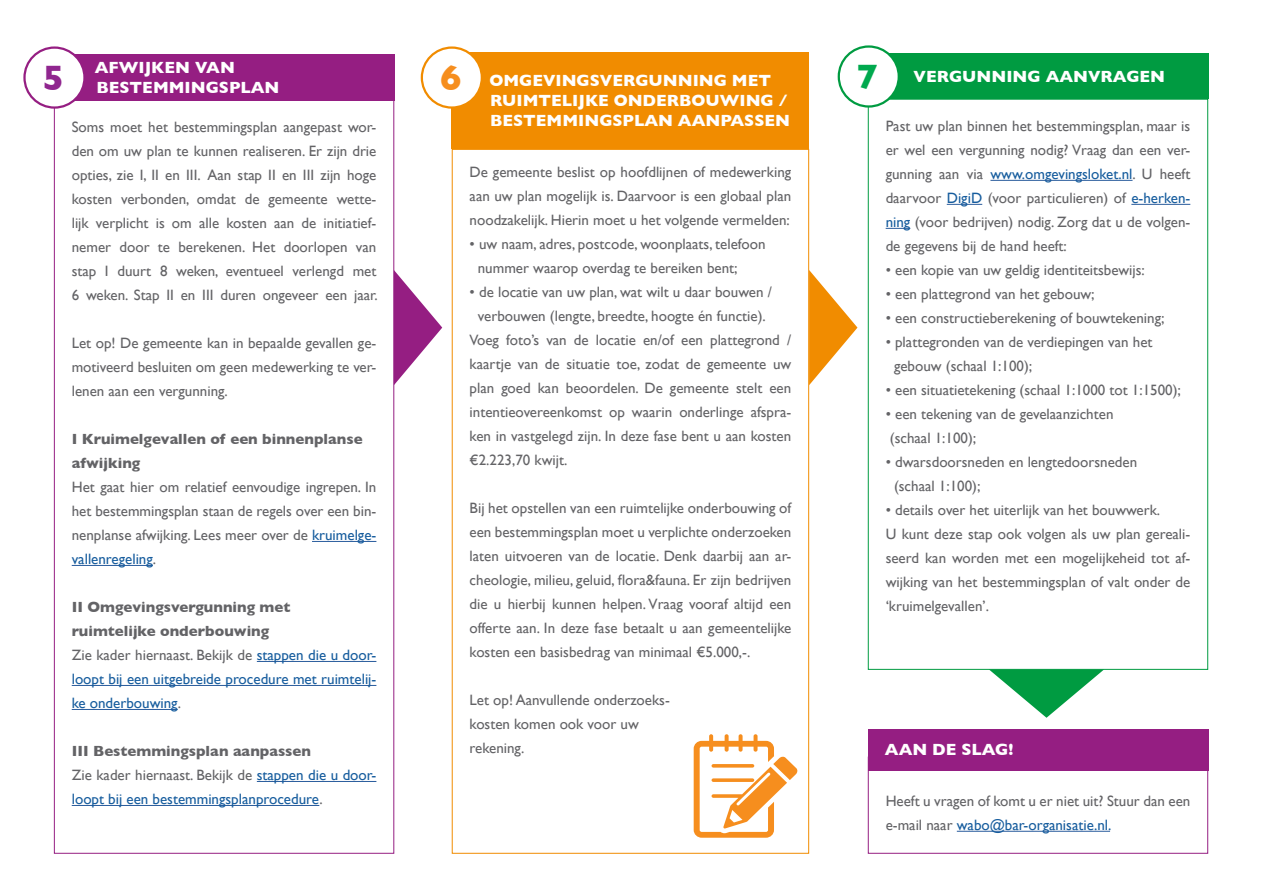
<style>
.page{position:relative;width:1263px;height:893px;background:#fff}
.page>*{position:absolute;margin:0;border:0;box-sizing:border-box;transform-origin:0 0}
.t1{font:700 36px "Gill Sans";color:#90268f}
.t2{font:700 36px "Gill Sans";color:#f68e1e}
.t3{font:700 36px "Gill Sans";color:#00a94e}
.t4{font:700 16.5px/19.8px "Gill Sans";color:#fff}
.t5{font:15px/24px "Gill Sans";color:#636366;text-align:justify}
.t6{font:15px/24px "Gill Sans";color:#175d9e;text-align:justify}
.t7{font:700 15px/24px "Gill Sans";color:#636366}
.s1{color:#951e82}
.s2{color:#175d9e}
.s3{color:#636366}
.s4{color:#009b41}
.s5{color:#f18c00}
.s6{font-family:"Gill Sans 2"}
</style>
<div class="page">
<svg style="left:394px;top:270px;width:48px;height:115px"></svg>
<svg style="left:694px;top:734px;width:104px;height:104px"></svg>
<svg style="left:989px;top:670px;width:115px;height:48px"></svg>
<svg style="left:809px;top:270px;width:48px;height:115px"></svg>
<div style="left:54px;top:54px;width:340px;height:47px;background:#951e82"></div>
<hr style="left:312px;top:541px;width:64px;height:1px;background:#285b9c">
<hr style="left:72px;top:565px;width:81px;height:1px;background:#285b9c">
<hr style="left:257px;top:661px;width:119px;height:1px;background:#285b9c">
<hr style="left:72px;top:685px;width:304px;height:1px;background:#285b9c">
<hr style="left:72px;top:709px;width:106px;height:1px;background:#285b9c">
<hr style="left:257px;top:781px;width:119px;height:1px;background:#285b9c">
<hr style="left:72px;top:805px;width:247px;height:1px;background:#285b9c">
<div style="left:25px;top:48px;width:59px;height:60px;background:#fff;border-radius:50%"></div>
<div style="left:23px;top:46px;width:63px;height:63px;border:2px solid #951e82;border-radius:50%"></div>
<div style="left:452px;top:52px;width:357px;height:97px;background:#f18c00"></div>
<div style="left:422px;top:48px;width:60px;height:60px;background:#fff;border-radius:50%"></div>
<div style="left:421px;top:46px;width:62px;height:63px;border:2px solid #f18c00;border-radius:50%"></div>
<div style="left:869px;top:53px;width:340px;height:46px;background:#009b41"></div>
<hr style="left:990px;top:180px;width:142px;height:1px;background:#285b9c">
<hr style="left:947px;top:204px;width:35px;height:1px;background:#285b9c">
<hr style="left:1131px;top:204px;width:59px;height:1px;background:#285b9c">
<svg style="left:886px;top:228px;width:24px;height:1px"></svg>
<div style="left:839px;top:47px;width:60px;height:59px;background:#fff;border-radius:50%"></div>
<div style="left:838px;top:45px;width:62px;height:63px;border:2px solid #009b41;border-radius:50%"></div>
<div style="left:868px;top:729px;width:340px;height:41px;background:#951e82"></div>
<hr style="left:957px;top:831px;width:153px;height:1px;background:#285b9c">
<div style="left:868px;top:757px;width:340px;height:97px;border:1px solid #951e82"></div>
<h2 class="t4" style="left:97px;top:57px;width:184px;text-indent:-21px"><span class="s1">5.</span> AFWIJKEN VAN<br>BESTEMMINGSPLAN</h2>
<p class="t5" style="left:72px;top:115px;width:308px">Soms moet het bestemmingsplan aangepast wor&shy;den om uw plan te kunnen realiseren. Er zijn drie opties, zie I, II en III. Aan stap II en III zijn hoge kosten verbonden, omdat de gemeente wette&shy;lijk verplicht is om alle kosten aan de initiatief&shy;nemer door te berekenen. Het doorlopen van stap I duurt 8 weken, eventueel verlengd met 6 weken. Stap II en III duren ongeveer een jaar.</p>
<p class="t5" style="left:72px;top:331px;width:306px">Let op! De gemeente kan in bepaalde gevallen ge&shy;motiveerd besluiten om geen medewerking te ver&shy;lenen aan een vergunning.</p>
<h3 class="t7" style="left:72px;top:427px;width:292px">I Kruimelgevallen of een binnenplanse afwijking</h3>
<p class="t5" style="left:72px;top:475px;width:306px">Het gaat hier om relatief eenvoudige ingrepen. In het bestemmingsplan staan de regels over een bin&shy;nenplanse afwijking. Lees meer over de <span class="s2">kruimelge&shy;vallenregeling</span>.</p>
<h3 class="t7" style="left:72px;top:595px;width:220px">II Omgevingsvergunning met ruimtelijke onderbouwing</h3>
<p class="t6" style="left:72px;top:643px;width:306px"><span class="s3">Zie kader hiernaast. Bekijk de</span> stappen die u door&shy;loopt bij een uitgebreide procedure met ruimtelij&shy;ke onderbouwing<span class="s3">.</span></p>
<h3 class="t7" style="left:72px;top:739px;width:241px">III Bestemmingsplan aanpassen</h3>
<p class="t6" style="left:72px;top:763px;width:306px"><span class="s3">Zie kader hiernaast. Bekijk de</span> stappen die u door&shy;loopt bij een bestemmingsplanprocedure<span class="s3">.</span></p>
<h1 class="t3" style="left:857px;top:48px;width:23px">7</h1>
<h1 class="t2" style="left:440px;top:49px;width:23px">6</h1>
<h2 class="t4" style="left:894px;top:66px;width:272px"><span class="s4">7.</span> VERGUNNING AANVRAGEN</h2>
<p class="t5" style="left:886px;top:114px;width:306px">Past uw plan binnen het bestemmingsplan, maar is er wel een vergunning nodig? Vraag dan een ver&shy;gunning aan via <span class="s2">www.omgevingsloket.nl</span>. U heeft daarvoor <span class="s2">DigiD</span> (voor particulieren) of <span class="s2">e-herken&shy;ning</span> (voor bedrijven) nodig. Zorg dat u de volgen&shy;de gegevens bij de hand heeft:</p>
<p class="t5" style="left:886px;top:258px;width:261px">• een kopie van uw geldig identiteitsbewijs:</p>
<p class="t5" style="left:886px;top:282px;width:211px">• een plattegrond van het gebouw;</p>
<p class="t5" style="left:886px;top:306px;width:280px">• een constructieberekening of bouwtekening;</p>
<p class="t5" style="left:894px;top:330px;width:260px;text-indent:-8px">• plattegronden van de verdiepingen van het gebouw (schaal 1:100);</p>
<p class="t5" style="left:886px;top:378px;width:297px">• een situatietekening (schaal 1:1000 tot 1:1500);</p>
<p class="t5" style="left:886px;top:402px;width:229px">• een tekening van de gevelaanzichten (schaal 1:100);</p>
<p class="t5" style="left:894px;top:450px;width:245px;text-indent:-8px">• dwarsdoorsneden en lengtedoorsneden (schaal 1:100);</p>
<p class="t5" style="left:886px;top:498px;width:276px">• details over het uiterlijk van het bouwwerk.</p>
<p class="t5" style="left:886px;top:522px;width:306px">U kunt deze stap ook volgen als uw plan gereali&shy;seerd kan worden met een mogelijkeheid tot af&shy;wijking van het bestemmingsplan of valt onder de ‘kruimelgevallen’.</p>
<h1 class="t1" style="left:43px;top:49px;width:23px">5</h1>
<h2 class="t4" style="left:490px;top:71px;width:301px;text-indent:-21px"><span class="s5">6.</span> OMGEVINGSVERGUNNING MET<br>RUIMTELIJKE ONDERBOUWING /<br>BESTEMMINGSPLAN AANPASSEN</h2>
<p class="t5" style="left:470px;top:160px;width:323px">De gemeente beslist op hoofdlijnen of medewerking aan uw plan mogelijk is. Daarvoor is een globaal plan noodzakelijk. Hierin moet u het volgende vermelden:</p>
<p class="t5" style="left:478px;top:232px;width:289px;text-indent:-8px">• uw naam, adres, postcode, woonplaats, telefoon nummer waarop overdag te bereiken bent;</p>
<p class="t5" style="left:470px;top:280px;width:304px;text-align:center">• de locatie van uw plan, wat wilt u daar bouwen / verbouwen (lengte, breedte, hoogte én functie).</p>
<p class="t5" style="left:470px;top:328px;width:323px">Voeg foto’s van de locatie en/of een plattegrond / kaartje van de situatie toe, zodat de gemeente uw plan goed kan beoordelen. De gemeente stelt een intentieovereenkomst op waarin onderlinge afspra&shy;ken in vastgelegd zijn. In deze fase bent u aan kosten €2.223,70 kwijt.</p>
<p class="t5" style="left:470px;top:496px;width:323px">Bij het opstellen van een ruimtelijke onderbouwing of een bestemmingsplan moet u verplichte onderzoeken laten uitvoeren van de locatie. Denk daarbij aan ar&shy;<span class="s6">cheologie, milieu, geluid, flora&amp;fauna. Er zijn bedrijven </span>die u hierbij kunnen helpen. Vraag vooraf altijd een offerte aan. In deze fase betaalt u aan gemeentelijke kosten een basisbedrag van minimaal €5.000,-.</p>
<p class="t5" style="left:470px;top:688px;width:202px;text-align:left">Let op! Aanvullende onderzoeks&shy;kosten komen ook voor uw rekening.</p>
<h2 class="t4" style="left:885px;top:739px;width:130px">AAN DE SLAG!</h2>
<p class="t5" style="left:886px;top:789px;width:306px">Heeft u vragen of komt u er niet uit? Stuur dan een e-mail naar <span class="s2">wabo@bar-organisatie.nl.</span></p>
</div>
